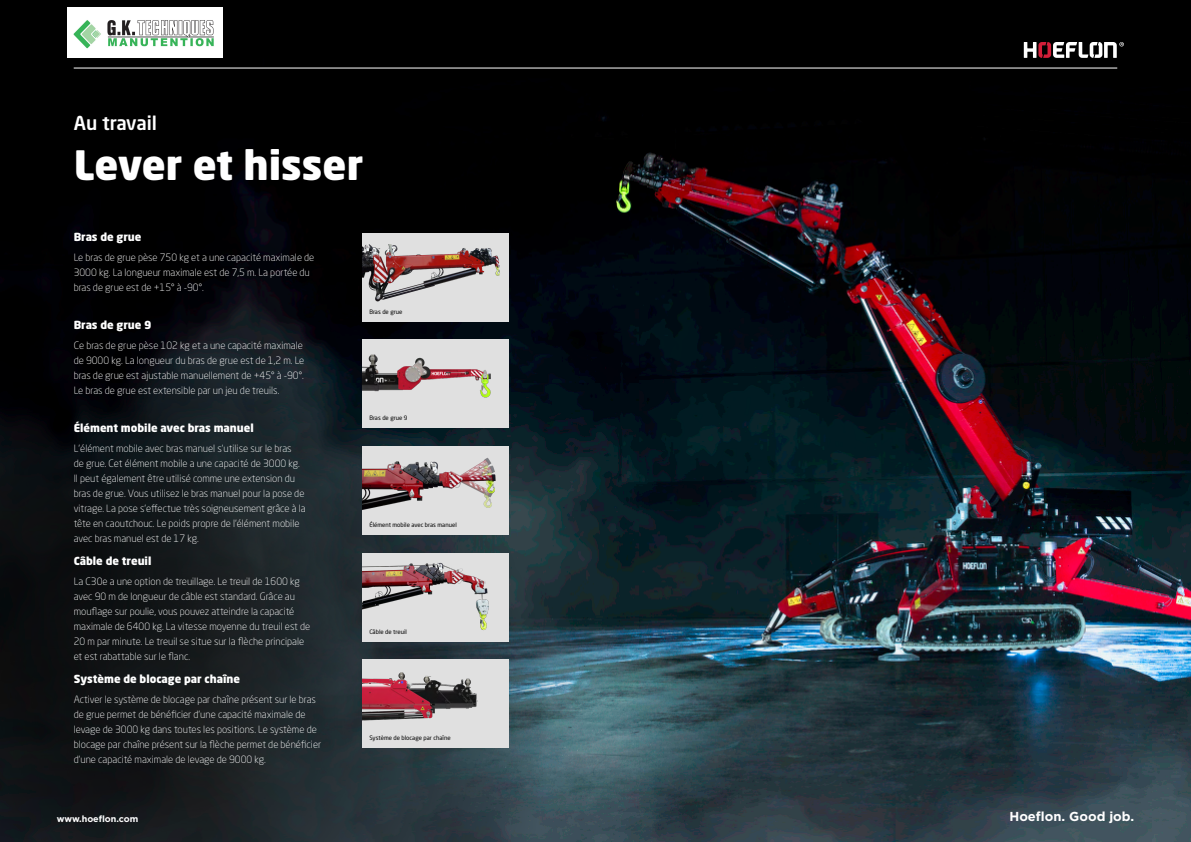
<style>
.page{position:relative;width:1191px;height:842px;background:#fff}
.page>*{position:absolute;margin:0;border:0;box-sizing:border-box;transform-origin:0 0}
.kop_1{font:900 40px "Neo Sans W1 G";color:#fff}
.kop_1-2{font:500 19px "Neo Sans W1 G";color:#fff}
.t1{font:700 13px "Gotham";color:#fff}
.kop_2{font:900 11px "Neo Sans W1 G";color:#fff}
.bodytekst{font:300 10px/15px "Neo Sans W1 G";color:#fff}
.t2{font:700 9px "Gotham";color:#fff}
.kop_2-2{font:6px "Neo Sans W1 G";color:#000}
</style>
<div class="page">
<img style="left:0;top:0;width:1191px;height:842px">
<svg style="left:428px;top:356px;width:124px;height:486px;background:#32454e"></svg>
<svg style="left:0;top:110px;width:428px;height:732px;background:#0f1316"></svg>
<hr style="left:74px;top:68px;width:1043px;height:1px;background:#fff">
<svg style="left:1023px;top:42px;width:101px;height:16px"></svg>
<img style="left:362px;top:553px;width:146px;height:87px">
<div style="left:362px;top:660px;width:146px;height:88px;background:#e0e0e0"></div>
<img style="left:362px;top:672px;width:116px;height:49px">
<div style="left:362px;top:340px;width:146px;height:88px;background:#e0e0e0"></div>
<img style="left:362px;top:354px;width:129px;height:44px">
<div style="left:362px;top:446px;width:146px;height:89px;background:#e0e0e0"></div>
<img style="left:362px;top:457px;width:134px;height:53px">
<div style="left:362px;top:233px;width:146px;height:88px;background:#e0e0e0"></div>
<img style="left:362px;top:244px;width:138px;height:58px">
<img style="left:67px;top:8px;width:155px;height:50px">
<p class="kop_1-2" style="left:74px;top:111px;width:85px">Au travail</p>
<p class="kop_1" style="left:74px;top:139px;width:291px">Lever et hisser</p>
<p class="kop_2" style="left:74px;top:230px;width:69px">Bras de grue</p>
<p class="bodytekst" style="left:74px;top:250px;width:242px">Le bras de grue pèse 750 kg et a une capacité maximale de<br>3000 kg. La longueur maximale est de 7,5 m. La portée du bras de grue est de +15° à -90°.</p>
<p class="kop_2" style="left:74px;top:318px;width:79px">Bras de grue 9</p>
<p class="bodytekst" style="left:74px;top:338px;width:232px">Ce bras de grue pèse 102 kg et a une capacité maximale de 9000 kg. La longueur du bras de grue est de 1,2 m. Le bras de grue est ajustable manuellement de +45° à -90°.<br>Le bras de grue est extensible par un jeu de treuils.</p>
<p class="kop_2" style="left:74px;top:421px;width:181px">Élément mobile avec bras manuel</p>
<p class="bodytekst" style="left:74px;top:441px;width:233px">L’élément mobile avec bras manuel s’utilise sur le bras<br>de grue. Cet élément mobile a une capacité de 3000 kg.<br>Il peut également être utilisé comme une extension du bras de grue. Vous utilisez le bras manuel pour la pose de vitrage. La pose s’effectue très soigneusement grâce à la tête en caoutchouc. Le poids propre de l’élément mobile avec bras manuel est de 17 kg.</p>
<p class="kop_2" style="left:74px;top:554px;width:79px">Câble de treuil</p>
<p class="bodytekst" style="left:74px;top:574px;width:238px">La C30e a une option de treuillage. Le treuil de 1600 kg avec 90 m de longueur de câble est standard. Grâce au mouflage sur poulie, vous pouvez atteindre la capacité maximale de 6400 kg. La vitesse moyenne du treuil est de 20 m par minute. Le treuil se situe sur la flèche principale et est rabattable sur le flanc.</p>
<p class="kop_2" style="left:74px;top:672px;width:168px">Système de blocage par chaîne</p>
<p class="bodytekst" style="left:74px;top:692px;width:249px">Activer le système de blocage par chaîne présent sur le bras de grue permet de bénéficier d’une capacité maximale de levage de 3000 kg dans toutes les positions. Le système de blocage par chaîne présent sur la flèche permet de bénéficier d’une capacité maximale de levage de 9000 kg.</p>
<p class="kop_2-2" style="left:369px;top:308px;width:34px">Bras de grue</p>
<p class="kop_2-2" style="left:369px;top:414px;width:40px">Bras de grue 9</p>
<p class="kop_2-2" style="left:369px;top:521px;width:89px">Élément mobile avec bras manuel</p>
<p class="kop_2-2" style="left:369px;top:628px;width:39px">Câble de treuil</p>
<p class="kop_2-2" style="left:369px;top:734px;width:83px">Système de blocage par chaîne</p>
<p class="t2" style="left:57px;top:813px;width:83px">www.hoeflon.com</p>
<h3 class="t1" style="left:1009px;top:807px;width:126px">Hoeflon. Good job.</h3>
</div>
